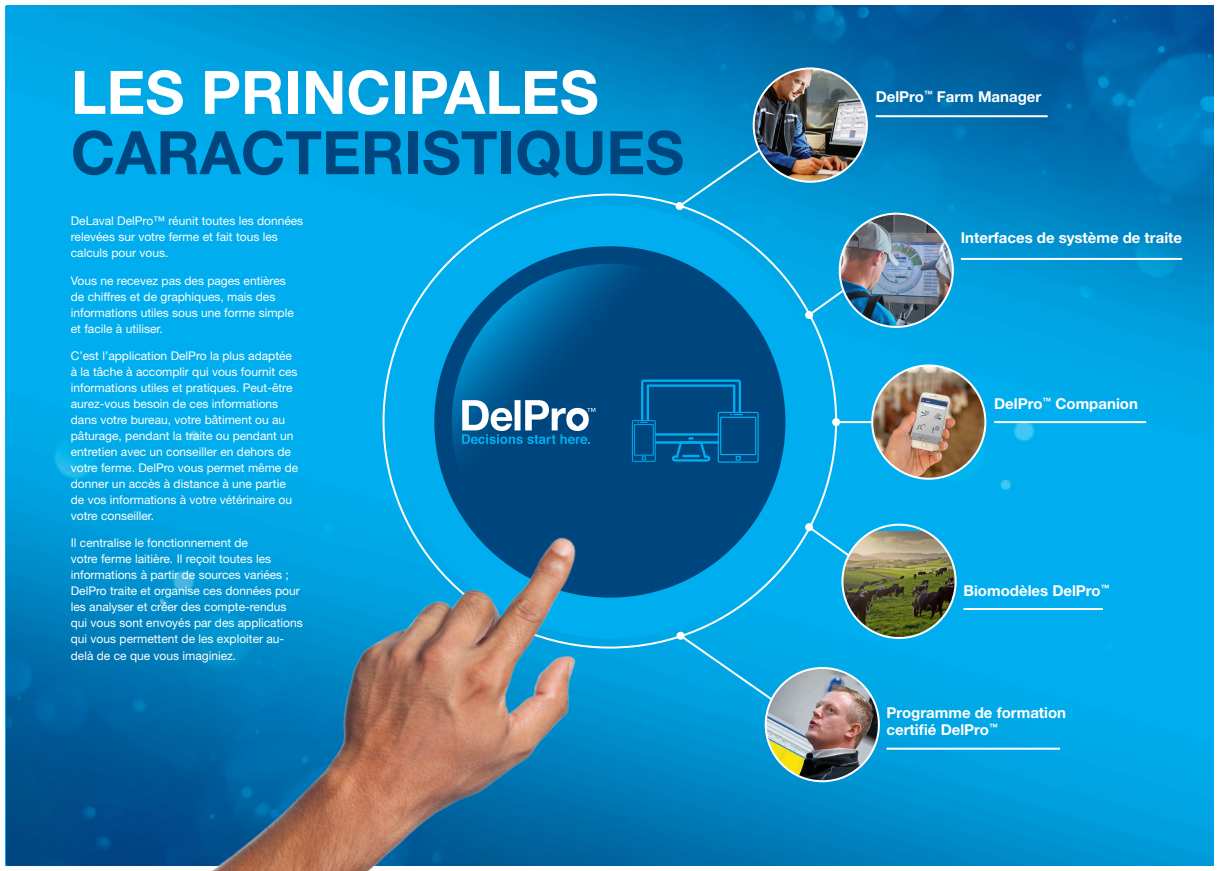
<style>
.page{position:relative;width:1219px;height:871px;background:#fff}
.page>*{position:absolute;margin:0;border:0;box-sizing:border-box;transform-origin:0 0}
.t1{font:700 60px "Helvetica Neue LT Std";color:#00467e}
.t2{font:700 60px "Helvetica Neue LT Std";color:#fff}
.t3{font:700 15px/17px "Helvetica Neue LT Std";color:#fff}
.t4{font:12px/16px "Helvetica Neue LT Std";color:#fff}
</style>
<div class="page">
<img style="left:7px;top:6px;width:1206px;height:859px">
<hr style="left:994px;top:421px;width:152px;height:2px;background:#fff">
<div style="left:394px;top:205px;width:432px;height:433px;background:#00aeef;border-radius:50%"></div>
<div style="left:434px;top:246px;width:351px;height:351px;background:#00467e;border-radius:50%"></div>
<svg style="left:452px;top:263px;width:316px;height:317px"></svg>
<img style="left:116px;top:394px;width:601px;height:476px">
<svg style="left:675px;top:115px;width:133px;height:95px;background:#089ad7"></svg>
<svg style="left:804px;top:262px;width:63px;height:57px;background:#14afe9"></svg>
<svg style="left:676px;top:631px;width:123px;height:88px;background:#07a6e3"></svg>
<svg style="left:804px;top:522px;width:89px;height:65px;background:#0fb1ee"></svg>
<hr style="left:836px;top:421px;width:73px;height:2px;background:#fff">
<div style="left:832px;top:418px;width:8px;height:8px;background:#fff;border-radius:50%"></div>
<hr style="left:886px;top:747px;width:174px;height:2px;background:#fff">
<hr style="left:961px;top:258px;width:221px;height:2px;background:#fff">
<img style="left:872px;top:365px;width:113px;height:113px;border-radius:57px">
<div style="left:871px;top:364px;width:115px;height:115px;border:2px solid #fff;border-radius:50%"></div>
<img style="left:840px;top:213px;width:113px;height:114px;border-radius:57px">
<div style="left:839px;top:212px;width:115px;height:116px;border:2px solid #fff;border-radius:50%"></div>
<img style="left:754px;top:68px;width:113px;height:114px;border-radius:57px">
<div style="left:753px;top:67px;width:115px;height:116px;border:2px solid #fff;border-radius:50%"></div>
<hr style="left:876px;top:115px;width:172px;height:2px;background:#fff">
<img style="left:766px;top:667px;width:113px;height:113px">
<div style="left:765px;top:666px;width:115px;height:116px;border:2px solid #fff;border-radius:50%"></div>
<img style="left:842px;top:531px;width:114px;height:106px">
<div style="left:841px;top:523px;width:116px;height:115px;border:2px solid #fff;border-radius:50%"></div>
<hr style="left:963px;top:607px;width:140px;height:2px;background:#fff">
<svg style="left:462px;top:400px;width:133px;height:44px"></svg>
<svg style="left:632px;top:379px;width:127px;height:83px"></svg>
<h1 class="t2" style="left:71px;top:55px;width:529px">LES PRINCIPALES</h1>
<h1 class="t1" style="left:71px;top:116px;width:615px">CARACTERISTIQUES</h1>
<p class="t4" style="left:71px;top:213px;width:234px">DeLaval DelPro™ réunit toutes les données relevées sur votre ferme et fait tous les calculs pour vous.</p>
<p class="t4" style="left:71px;top:272px;width:224px">Vous ne recevez pas des pages entières de chiffres et de graphiques, mais des informations utiles sous une forme simple et facile à utiliser.</p>
<p class="t4" style="left:71px;top:347px;width:229px">C’est l’application DelPro la plus adaptée à la tâche à accomplir qui vous fournit ces informations utiles et pratiques. Peut-être aurez-vous besoin de ces informations dans votre bureau, votre bâtiment ou au pâturage, pendant la traite ou pendant un entretien avec un conseiller en dehors de votre ferme. DelPro vous permet même de donner un accès à distance à une partie de vos informations à votre vétérinaire ou votre conseiller.</p>
<p class="t4" style="left:71px;top:535px;width:233px">Il centralise le fonctionnement de<br>votre ferme laitière. Il reçoit toutes les informations à partir de sources variées ; DelPro traite et organise ces données pour les analyser et créer des compte-rendus qui vous sont envoyés par des applications qui vous permettent de les exploiter au&shy;delà de ce que vous imaginiez.</p>
<p class="t3" style="left:876px;top:87px;width:167px">DelPro<sup>™</sup> Farm Manager</p>
<p class="t3" style="left:961px;top:229px;width:223px">Interfaces de système de traite</p>
<p class="t3" style="left:994px;top:394px;width:145px">DelPro<sup>™</sup> Companion</p>
<p class="t3" style="left:963px;top:581px;width:147px">Biomodèles DelPro<sup>™</sup></p>
<p class="t3" style="left:886px;top:703px;width:181px">Programme de formation certifié DelPro<sup>™</sup></p>
</div>
